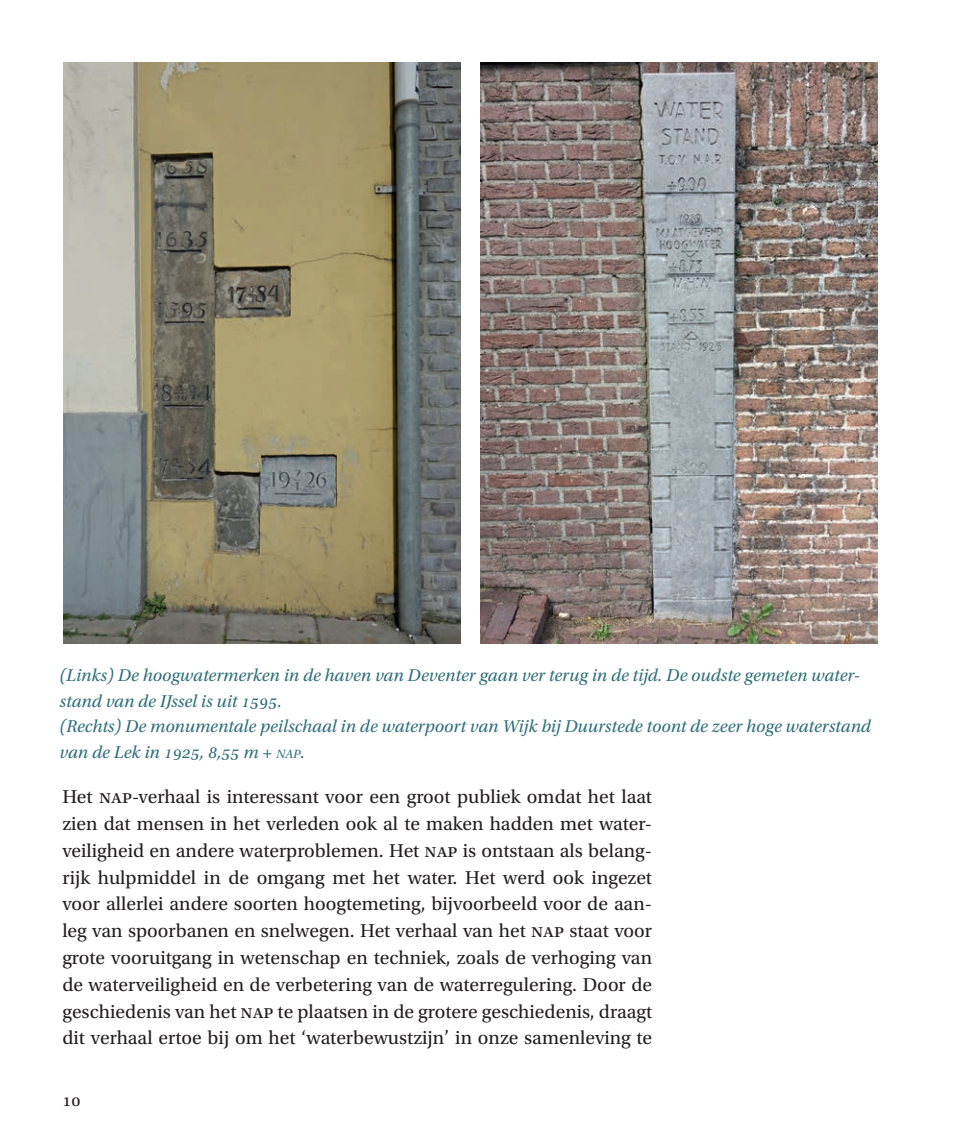
<style>
.page{position:relative;width:964px;height:1134px;background:#fff}
.page>*{position:absolute;margin:0;border:0;box-sizing:border-box;transform-origin:0 0}
.t1{font:19.6px/26.8px "Utopia Std";color:#231f20;text-align:justify}
.t2{font:italic 18px/25.6px "Utopia Std";color:#316f79}
.t3{font:18px "Utopia Std";color:#231f20}
.s1{font-size:12.6px}
</style>
<div class="page">
<img style="left:64px;top:62px;width:397px;height:581px">
<img style="left:480px;top:62px;width:397px;height:581px">
<p class="t2" style="left:60px;top:663px;width:813px">(Links) De hoogwatermerken in de haven van Deventer gaan ver terug in de tijd. De oudste gemeten water&shy;stand van de IJssel is uit 1595.<br>(Rechts) De monumentale peilschaal in de waterpoort van Wijk bij Duurstede toont de zeer hoge waterstand van de Lek in 1925, 8,55 m + <span class="s1">NAP</span>.</p>
<p class="t1" style="left:62px;top:784px;width:591px">Het nap-verhaal is interessant voor een groot publiek omdat het laat zien dat mensen in het verleden ook al te maken hadden met water&shy;veiligheid en andere waterproblemen. Het nap is ontstaan als belang&shy;rijk hulpmiddel in de omgang met het water. Het werd ook ingezet voor allerlei andere soorten hoogtemeting, bijvoorbeeld voor de aan&shy;leg van spoorbanen en snelwegen. Het verhaal van het nap staat voor grote vooruitgang in wetenschap en techniek, zoals de verhoging van de waterveiligheid en de verbetering van de waterregulering. Door de geschiedenis van het nap te plaatsen in de grotere geschiedenis, draagt dit verhaal ertoe bij om het ‘waterbewustzijn’ in onze samenleving te</p>
<p class="t3" style="left:62px;top:1090px;width:20px">10</p>
</div>
